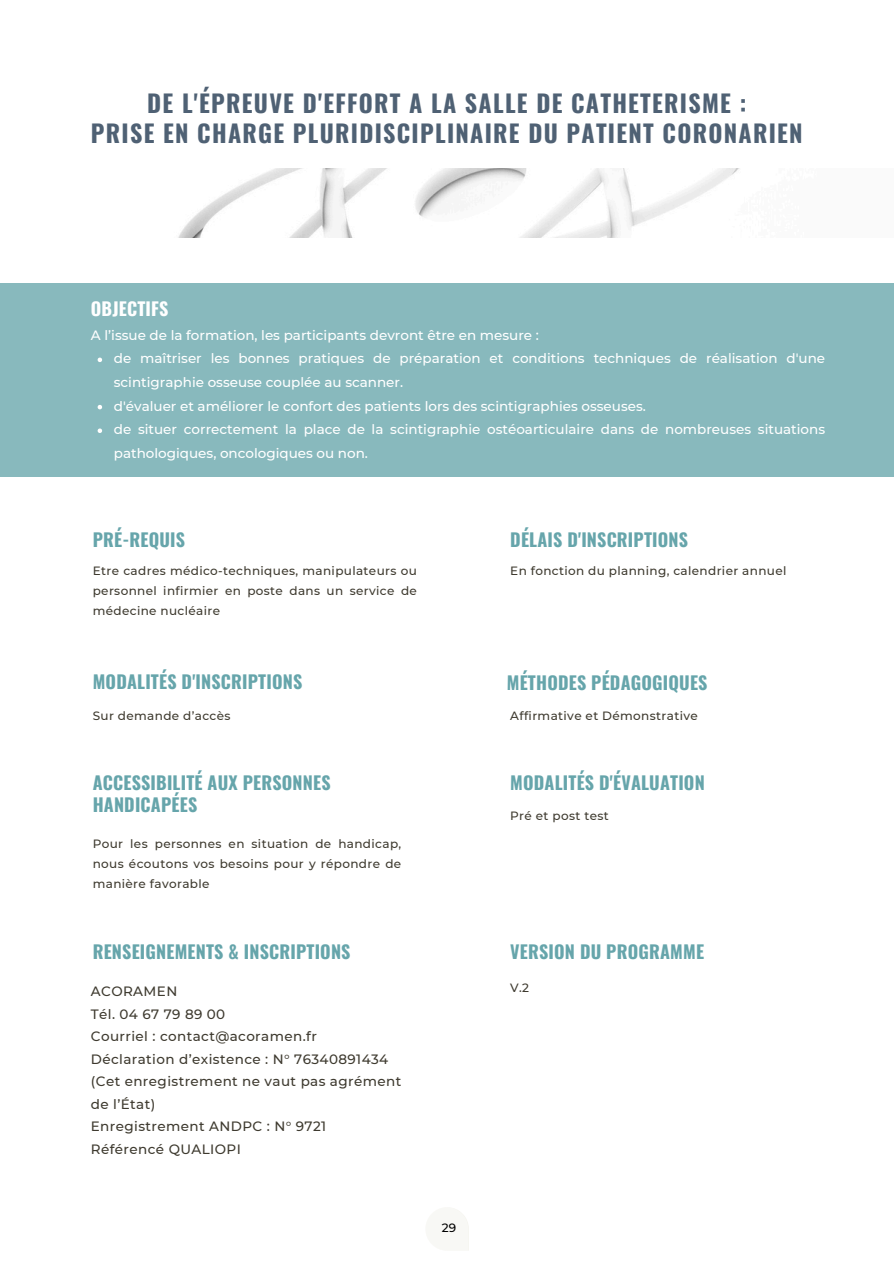
<style>
.page{position:relative;width:894px;height:1264px;background:#fff}
.page>*{position:absolute;margin:0;border:0;box-sizing:border-box;transform-origin:0 0}
.t1{font:700 24px/30.3px "Oswald";letter-spacing:.055em;color:#4f6174;text-align:center}
.t2{font:700 18px/22.5px "Oswald";letter-spacing:.01em;color:#66a5ab}
.t3{font:700 18px "Oswald";letter-spacing:.01em;color:#fff}
.t4{font:500 13.5px/23.7px "Montserrat";color:#fff}
.t5{font:500 13.5px/22.5px "Montserrat";letter-spacing:.03em;color:#3e3a2f}
.t6{font:500 12px/20px "Montserrat";letter-spacing:.03em;color:#3e3a2f;text-align:justify}
.t7{font:500 12px "Montserrat";color:#000}
</style>
<div class="page">
<img style="left:178px;top:169px;width:560px;height:68px">
<div style="left:0;top:283px;width:893px;height:193px;background:#88b9bd"></div>
<svg style="left:98px;top:357px;width:4px;height:5px"></svg>
<svg style="left:98px;top:405px;width:4px;height:4px"></svg>
<svg style="left:98px;top:428px;width:4px;height:5px"></svg>
<svg style="left:452px;top:1208px;width:17px;height:42px"></svg>
<h2 class="t1" style="left:91px;top:87px;width:713px">DE L'ÉPREUVE D'EFFORT A LA SALLE DE CATHETERISME :<br>PRISE EN CHARGE PLURIDISCIPLINAIRE DU PATIENT CORONARIEN</h2>
<h1 class="t3" style="left:91px;top:294px;width:79px">OBJECTIFS</h1>
<h2 class="t4" style="left:91px;top:323px;width:449px">A l’issue de la formation, les participants devront être en mesure :</h2>
<p class="t4" style="left:114px;top:346px;width:712px">de maîtriser les bonnes pratiques de préparation et conditions techniques de réalisation d'une scintigraphie osseuse couplée au scanner.</p>
<h2 class="t4" style="left:114px;top:394px;width:533px">d'évaluer et améliorer le confort des patients lors des scintigraphies osseuses.</h2>
<p class="t4" style="left:114px;top:417px;width:712px">de situer correctement la place de la scintigraphie ostéoarticulaire dans de nombreuses situations pathologiques, oncologiques ou non.</p>
<h2 class="t2" style="left:93px;top:527px;width:94px">PRÉ-REQUIS</h2>
<p class="t2" style="left:510px;top:527px;width:179px">DÉLAIS D'INSCRIPTIONS</p>
<p class="t6" style="left:93px;top:560px;width:325px">Etre cadres médico-techniques, manipulateurs ou personnel infirmier en poste dans un service de médecine nucléaire</p>
<p class="t6" style="left:510px;top:561px;width:277px">En fonction du planning, calendrier annuel</p>
<h3 class="t2" style="left:93px;top:669px;width:211px">MODALITÉS D'INSCRIPTIONS</h3>
<h2 class="t2" style="left:506px;top:670px;width:202px">MÉTHODES PÉDAGOGIQUES</h2>
<p class="t6" style="left:93px;top:705px;width:139px">Sur demande d’accès</p>
<p class="t6" style="left:510px;top:705px;width:189px">Affirmative et Démonstrative</p>
<p class="t2" style="left:93px;top:770px;width:239px">ACCESSIBILITÉ AUX PERSONNES<br>HANDICAPÉES</p>
<p class="t2" style="left:510px;top:770px;width:196px">MODALITÉS D'ÉVALUATION</p>
<h2 class="t6" style="left:510px;top:805px;width:100px">Pré et post test</h2>
<h2 class="t6" style="left:93px;top:833px;width:310px">Pour les personnes en situation de handicap, nous écoutons vos besoins pour y répondre de manière favorable</h2>
<h2 class="t2" style="left:93px;top:939px;width:259px">RENSEIGNEMENTS &amp; INSCRIPTIONS</h2>
<p class="t5" style="left:91px;top:980px;width:312px">ACORAMEN<br>Tél. 04 67 79 89 00<br>Courriel : contact@acoramen.fr<br>Déclaration d’existence : N° 76340891434 (Cet enregistrement ne vaut pas agrément de l’État)<br>Enregistrement ANDPC : N° 9721<br>Référencé QUALIOPI</p>
<h2 class="t2" style="left:510px;top:939px;width:195px">VERSION DU PROGRAMME</h2>
<h3 class="t6" style="left:510px;top:977px;width:20px">V.2</h3>
<h5 class="t7" style="left:441px;top:1220px;width:16px">29</h5>
</div>
